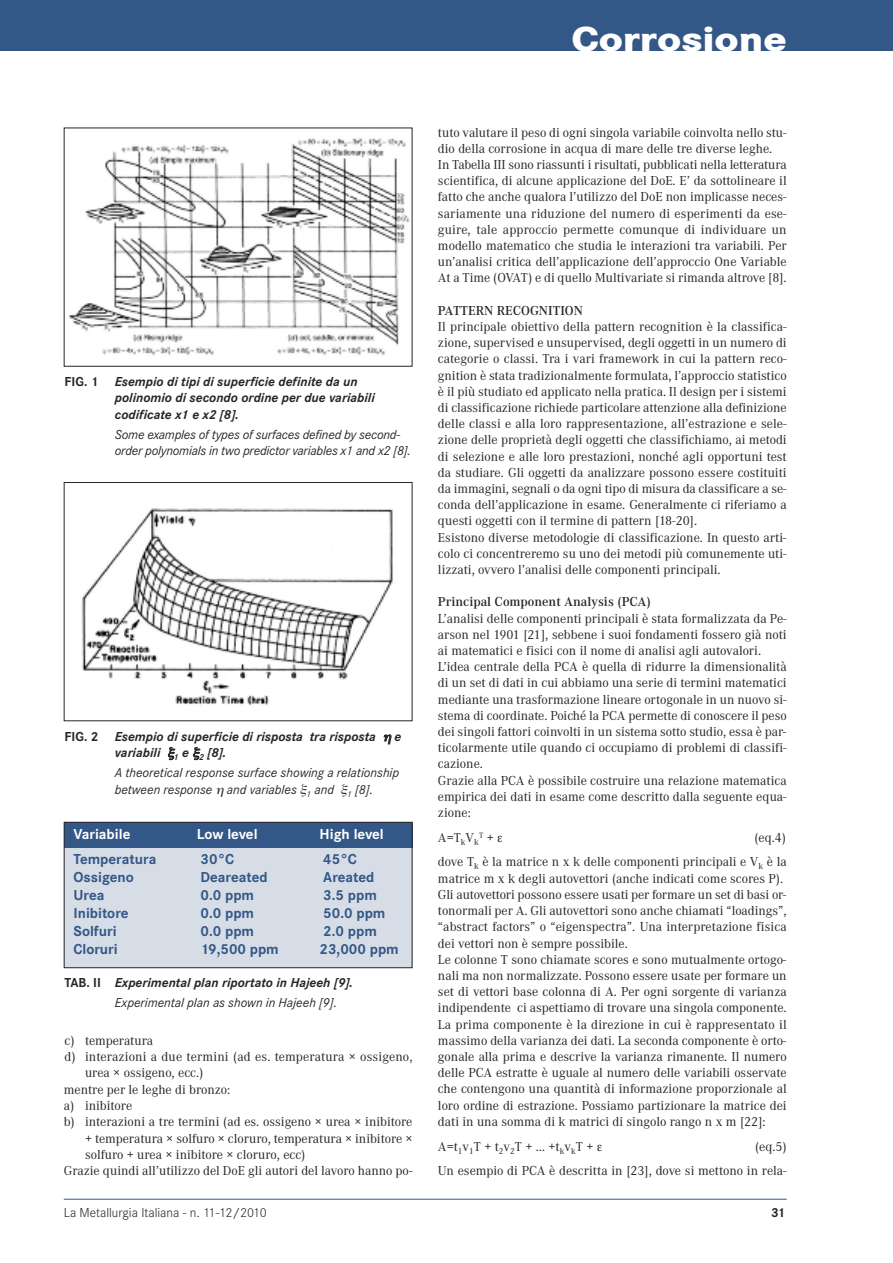
<style>
.page{position:relative;width:893px;height:1263px;background:#fff}
.page>*{position:absolute;margin:0;border:0;box-sizing:border-box;transform-origin:0 0}
.t1{font:800 36px "Corporate S";color:#fff;scale:1.14 1}
.t2{font:700 15px "Corporate S";color:#335786}
.t3{font:700 15px "Corporate S";color:#fff}
.t4{font:13.5px/16.2px "Corporate A";color:#272627}
.t5{font:italic 700 13.5px/16.2px "Corporate S";color:#272627}
.t6{font:italic 13.5px/20px "Corporate S";letter-spacing:-.015em;color:#272627}
.t7{font:600 13.5px "Corporate A";color:#272627}
.t8{font:300 13.5px "Corporate S";color:#272627}
.t9{font:700 13.5px "Corporate S";color:#272627}
.t10{font:8.1px "Corporate A";color:#272627}
.s1{font-style:normal}
.s2{font-weight:700}
.s3{font-weight:400}
.s4{font-size:13.5px}
</style>
<div class="page">
<div style="left:64px;top:848px;width:348px;height:120px;background:#d6dde7"></div>
<div style="left:64px;top:822px;width:348px;height:25px;background:#335786"></div>
<div style="left:0;top:0;width:893px;height:51px;background:#335786"></div>
<hr style="left:64px;top:1199px;width:723px;height:1px;background:#335786">
<img style="left:81px;top:508px;width:312px;height:198px">
<div style="left:64px;top:482px;width:348px;height:239px;border:1px solid #272627"></div>
<img style="left:69px;top:138px;width:341px;height:217px">
<div style="left:64px;top:128px;width:348px;height:239px;border:1px solid #272627"></div>
<div style="left:64px;top:822px;width:348px;height:146px;border:1px solid #272627"></div>
<h1 class="t1" style="left:571px;top:18px;width:190px">Corrosione</h1>
<p class="t5" style="left:115px;top:373px;width:262px;text-indent:-50px"><span class="s1">FIG. 1</span> Esempio di tipi di superficie definite da un polinomio di secondo ordine per due variabili codificate x1 e x2 [8].</p>
<p class="t6" style="left:115px;top:426px;width:298px;line-height:16.2px">Some examples of types of surfaces defined by second&shy;order polynomials in two predictor variables x1 and x2 [8].</p>
<p class="t5" style="left:65px;top:728px;width:313px"><span class="s1">FIG. 2</span> Esempio di superficie di risposta tra risposta</p>
<p class="t5" style="left:394px;top:728px;width:8px">e</p>
<p class="t6" style="left:115px;top:743px;width:286px"><span class="s2">variabili</span> <sub>1</sub> <span class="s2">e</span> <sub>2</sub> <span class="s2">[8].<br></span>A theoretical response surface showing a relationship</p>
<p class="t6" style="left:115px;top:779px;width:260px">between response and variables <sub>1</sub> and <sub>1</sub> [8].</p>
<p class="t3" style="left:74px;top:825px;width:58px">Variabile</p>
<p class="t3" style="left:197px;top:825px;width:62px">Low level</p>
<p class="t3" style="left:320px;top:825px;width:66px">High level</p>
<p class="t2" style="left:74px;top:850px;width:84px">Temperatura</p>
<p class="t2" style="left:201px;top:850px;width:35px">30°C</p>
<p class="t2" style="left:323px;top:850px;width:35px">45°C</p>
<p class="t2" style="left:74px;top:868px;width:62px">Ossigeno</p>
<p class="t2" style="left:201px;top:868px;width:69px">Deareated</p>
<p class="t2" style="left:323px;top:868px;width:53px">Areated</p>
<p class="t2" style="left:74px;top:886px;width:32px">Urea</p>
<p class="t2" style="left:201px;top:886px;width:55px">0.0 ppm</p>
<p class="t2" style="left:323px;top:886px;width:55px">3.5 ppm</p>
<p class="t2" style="left:74px;top:904px;width:57px">Inibitore</p>
<p class="t2" style="left:201px;top:904px;width:55px">0.0 ppm</p>
<p class="t2" style="left:323px;top:904px;width:64px">50.0 ppm</p>
<p class="t2" style="left:74px;top:922px;width:45px">Solfuri</p>
<p class="t2" style="left:201px;top:922px;width:55px">0.0 ppm</p>
<p class="t2" style="left:323px;top:922px;width:55px">2.0 ppm</p>
<p class="t2" style="left:74px;top:940px;width:46px">Cloruri</p>
<p class="t2" style="left:201px;top:940px;width:80px">19,500 ppm</p>
<p class="t2" style="left:320px;top:940px;width:81px">23,000 ppm</p>
<p class="t5" style="left:115px;top:972px;width:240px;line-height:20.4px;text-indent:-50px"><span class="s1">TAB. II</span> Experimental plan riportato in Hajeeh [9].<br><span class="s3">Experimental plan as shown in Hajeeh [9].</span></p>
<p class="t4" style="left:65px;top:1032px;width:90px">c) temperatura</p>
<p class="t4" style="left:65px;top:1048px;width:349px">d) interazioni a due termini (ad es. temperatura × ossigeno,</p>
<p class="t4" style="left:85px;top:1064px;width:120px">urea × ossigeno, ecc.)</p>
<p class="t4" style="left:64px;top:1081px;width:168px">mentre per le leghe di bronzo:</p>
<p class="t4" style="left:64px;top:1097px;width:70px">a) inibitore</p>
<p class="t4" style="left:64px;top:1113px;width:350px">b) interazioni a tre termini (ad es. ossigeno × urea × inibitore</p>
<p class="t4" style="left:85px;top:1130px;width:329px">+ temperatura × solfuro × cloruro, temperatura × inibitore ×</p>
<p class="t4" style="left:85px;top:1146px;width:222px">solfuro + urea × inibitore × cloruro, ecc)</p>
<p class="t4" style="left:64px;top:1162px;width:350px">Grazie quindi all’utilizzo del DoE gli autori del lavoro hanno po-</p>
<p class="t4" style="left:438px;top:124px;width:350px">tuto valutare il peso di ogni singola variabile coinvolta nello stu&shy;dio della corrosione in acqua di mare delle tre diverse leghe.<br>In Tabella III sono riassunti i risultati, pubblicati nella letteratura scientifica, di alcune applicazione del DoE. E’ da sottolineare il fatto che anche qualora l’utilizzo del DoE non implicasse neces&shy;sariamente una riduzione del numero di esperimenti da ese&shy;guire, tale approccio permette comunque di individuare un modello matematico che studia le interazioni tra variabili. Per un’analisi critica dell’applicazione dell’approccio One Variable At a Time (OVAT) e di quello Multivariate si rimanda altrove [8].</p>
<p class="t7" style="left:438px;top:302px;width:146px">PATTERN RECOGNITION</p>
<p class="t4" style="left:438px;top:318px;width:350px">Il principale obiettivo della pattern recognition è la classifica&shy;zione, supervised e unsupervised, degli oggetti in un numero di categorie o classi. Tra i vari framework in cui la pattern reco&shy;gnition è stata tradizionalmente formulata, l’approccio statistico è il più studiato ed applicato nella pratica. Il design per i sistemi di classificazione richiede particolare attenzione alla definizione delle classi e alla loro rappresentazione, all’estrazione e sele&shy;zione delle proprietà degli oggetti che classifichiamo, ai metodi di selezione e alle loro prestazioni, nonché agli opportuni test da studiare. Gli oggetti da analizzare possono essere costituiti da immagini, segnali o da ogni tipo di misura da classificare a se&shy;conda dell’applicazione in esame. Generalmente ci riferiamo a questi oggetti con il termine di pattern [18-20].<br>Esistono diverse metodologie di classificazione. In questo arti&shy;colo ci concentreremo su uno dei metodi più comunemente uti&shy;lizzati, ovvero l’analisi delle componenti principali.</p>
<p class="t7" style="left:438px;top:594px;width:214px">Principal Component Analysis (PCA)</p>
<p class="t4" style="left:438px;top:610px;width:350px">L’analisi delle componenti principali è stata formalizzata da Pe&shy;arson nel 1901 [21], sebbene i suoi fondamenti fossero già noti ai matematici e fisici con il nome di analisi agli autovalori.<br>L’idea centrale della PCA è quella di ridurre la dimensionalità di un set di dati in cui abbiamo una serie di termini matematici mediante una trasformazione lineare ortogonale in un nuovo si&shy;stema di coordinate. Poiché la PCA permette di conoscere il peso dei singoli fattori coinvolti in un sistema sotto studio, essa è par&shy;ticolarmente utile quando ci occupiamo di problemi di classifi&shy;cazione.<br>Grazie alla PCA è possibile costruire una relazione matematica empirica dei dati in esame come descritto dalla seguente equa&shy;zione:</p>
<p class="t4" style="left:438px;top:829px;width:43px">A=T<sub>k</sub>V<sub>k</sub></p>
<p class="t10" style="left:479px;top:830px;width:16px">T <span class="s4">+</span></p>
<p class="t4" style="left:438px;top:825px;width:350px;line-height:24.3px;text-align:right">(eq.4)<br>dove T<sub>k</sub> è la matrice n x k delle componenti principali e V<sub>k</sub> è la</p>
<p class="t4" style="left:438px;top:870px;width:350px">matrice m x k degli autovettori (anche indicati come scores P).<br>Gli autovettori possono essere usati per formare un set di basi or&shy;tonormali per A. Gli autovettori sono anche chiamati “loadings”, “abstract factors” o “eigenspectra”. Una interpretazione fisica dei vettori non è sempre possibile.<br>Le colonne T sono chiamate scores e sono mutualmente ortogo&shy;nali ma non normalizzate. Possono essere usate per formare un set di vettori base colonna di A. Per ogni sorgente di varianza indipendente ci aspettiamo di trovare una singola componente.<br>La prima componente è la direzione in cui è rappresentato il massimo della varianza dei dati. La seconda componente è orto&shy;gonale alla prima e descrive la varianza rimanente. Il numero delle PCA estratte è uguale al numero delle variabili osservate che contengono una quantità di informazione proporzionale al loro ordine di estrazione. Possiamo partizionare la matrice dei dati in una somma di k matrici di singolo rango n x m [22]:</p>
<p class="t4" style="left:438px;top:1138px;width:157px">A=t<sub>1</sub>v<sub>1</sub>T + t<sub>2</sub>v<sub>2</sub>T + … +t<sub>k</sub>v<sub>k</sub>T +</p>
<p class="t4" style="left:438px;top:1134px;width:350px;line-height:24.3px;text-align:right">(eq.5)<br>Un esempio di PCA è descritta in [23], dove si mettono in rela-</p>
<p class="t8" style="left:64px;top:1204px;width:204px">La Metallurgia Italiana - n. 11-12/2010</p>
<p class="t9" style="left:771px;top:1204px;width:16px">31</p>
</div>
